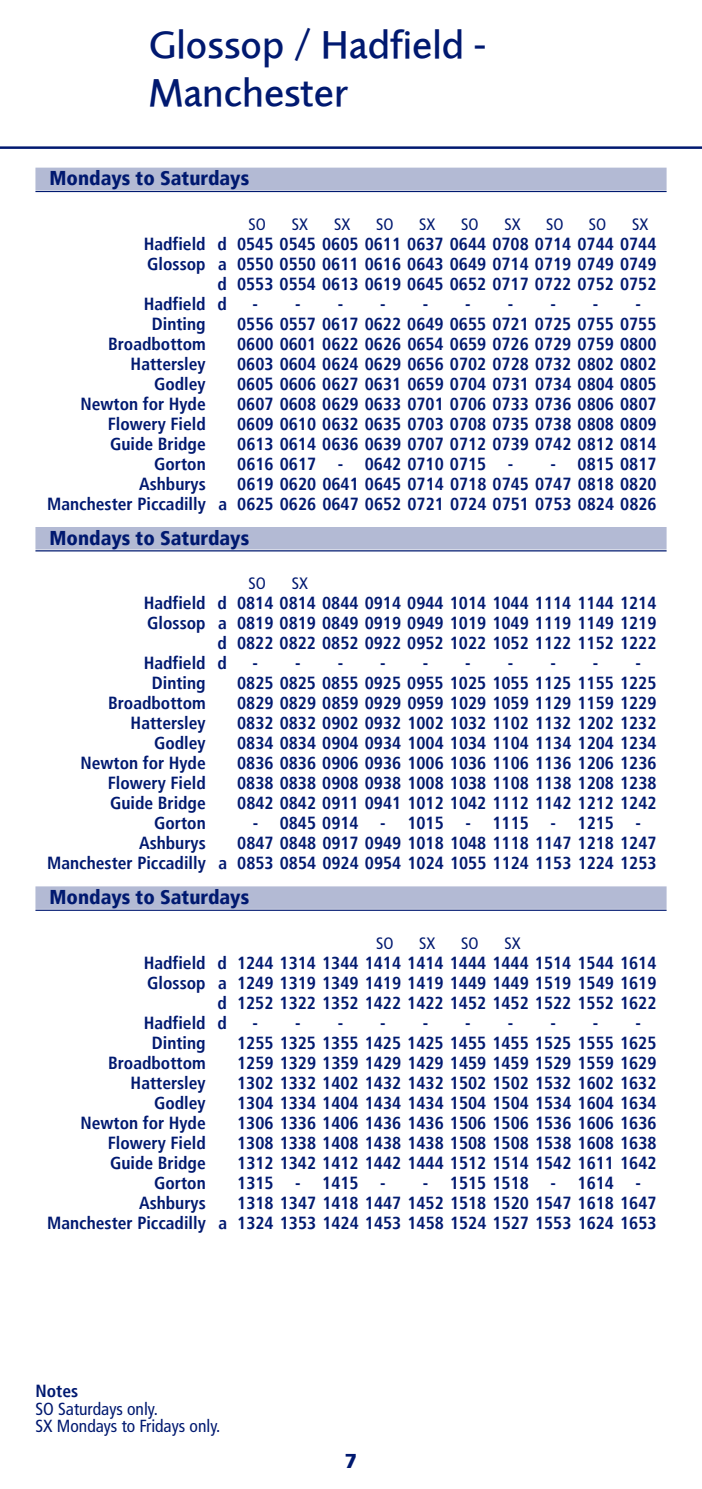
<style>
.page{position:relative;width:702px;height:1489px;background:#fff}
.page>*{position:absolute;margin:0;border:0;box-sizing:border-box;transform-origin:0 0}
.t1{font:500 40px/48px "Foundry Sans";color:#001970}
.t2{font:900 condensed 20px "Frutiger LT";color:#001970}
.t3{font:900 20px "Frutiger LT";color:#001970}
.t4{font:700 condensed 17.5px/20px "Frutiger LT";color:#001970;text-align:right}
.t5{font:condensed 17.5px/17.5px "Frutiger LT";color:#001970}
.t6{font:condensed 16.5px "Frutiger LT";color:#001970}
</style>
<div class="page">
<div style="left:35px;top:168px;width:631px;height:22px;background:#b3bad4"></div>
<hr style="left:35px;top:191px;width:631px;height:1px;background:#001970">
<div style="left:35px;top:527px;width:631px;height:22px;background:#b3bad4"></div>
<hr style="left:35px;top:550px;width:631px;height:1px;background:#001970">
<div style="left:35px;top:886px;width:631px;height:22px;background:#b3bad4"></div>
<hr style="left:35px;top:909px;width:631px;height:1px;background:#001970">
<hr style="left:0;top:146px;width:702px;height:3px;background:#001970">
<h1 class="t1" style="left:149px;top:20px;width:339px">Glossop / Hadfield -<br>Manchester</h1>
<p class="t2" style="left:50px;top:166px;width:201px">Mondays to Saturdays</p>
<p class="t6" style="left:248px;top:214px;width:19px">SO</p>
<p class="t6" style="left:292px;top:214px;width:18px">SX</p>
<p class="t6" style="left:334px;top:214px;width:18px">SX</p>
<p class="t6" style="left:376px;top:214px;width:19px">SO</p>
<p class="t6" style="left:419px;top:214px;width:18px">SX</p>
<p class="t6" style="left:461px;top:214px;width:19px">SO</p>
<p class="t6" style="left:504px;top:214px;width:18px">SX</p>
<p class="t6" style="left:546px;top:214px;width:19px">SO</p>
<p class="t6" style="left:588px;top:214px;width:19px">SO</p>
<p class="t6" style="left:632px;top:214px;width:18px">SX</p>
<p class="t4" style="left:144px;top:234px;width:514px">Hadfield d 0545 0545 0605 0611 0637 0644 0708 0714 0744 0744</p>
<p class="t4" style="left:147px;top:254px;width:510px">Glossop a 0550 0550 0611 0616 0643 0649 0714 0719 0749 0749</p>
<p class="t4" style="left:217px;top:274px;width:440px">d 0553 0554 0613 0619 0645 0652 0717 0722 0752 0752</p>
<p class="t4" style="left:144px;top:294px;width:85px">Hadfield d</p>
<p class="t4" style="left:252px;top:294px;width:50px">- -</p>
<p class="t4" style="left:337px;top:294px;width:50px">- -</p>
<p class="t4" style="left:423px;top:294px;width:50px">- -</p>
<p class="t4" style="left:508px;top:294px;width:50px">- -</p>
<p class="t4" style="left:593px;top:294px;width:50px">- -</p>
<p class="t4" style="left:152px;top:314px;width:55px">Dinting</p>
<p class="t4" style="left:237px;top:314px;width:421px">0556 0557 0617 0622 0649 0655 0721 0725 0755 0755</p>
<p class="t4" style="left:108px;top:334px;width:99px">Broadbottom</p>
<p class="t4" style="left:237px;top:334px;width:421px">0600 0601 0622 0626 0654 0659 0726 0729 0759 0800</p>
<p class="t4" style="left:131px;top:354px;width:77px">Hattersley</p>
<p class="t4" style="left:237px;top:354px;width:421px">0603 0604 0624 0629 0656 0702 0728 0732 0802 0802</p>
<p class="t4" style="left:154px;top:374px;width:53px">Godley</p>
<p class="t4" style="left:237px;top:374px;width:421px">0605 0606 0627 0631 0659 0704 0731 0734 0804 0805</p>
<p class="t4" style="left:81px;top:394px;width:127px">Newton for Hyde</p>
<p class="t4" style="left:237px;top:394px;width:421px">0607 0608 0629 0633 0701 0706 0733 0736 0806 0807</p>
<p class="t4" style="left:108px;top:414px;width:99px">Flowery Field</p>
<p class="t4" style="left:237px;top:414px;width:421px">0609 0610 0632 0635 0703 0708 0735 0738 0808 0809</p>
<p class="t4" style="left:110px;top:434px;width:97px">Guide Bridge</p>
<p class="t4" style="left:237px;top:434px;width:421px">0613 0614 0636 0639 0707 0712 0739 0742 0812 0814</p>
<p class="t4" style="left:154px;top:454px;width:53px">Gorton</p>
<p class="t4" style="left:237px;top:454px;width:278px">0616 0617 - 0642 0710 0715 -</p>
<p class="t4" style="left:550px;top:454px;width:107px">- 0815 0817</p>
<p class="t4" style="left:139px;top:474px;width:68px">Ashburys</p>
<p class="t4" style="left:47px;top:474px;width:611px">0619 0620 0641 0645 0714 0718 0745 0747 0818 0820<br>Manchester Piccadilly a 0625 0626 0647 0652 0721 0724 0751 0753 0824 0826</p>
<p class="t2" style="left:50px;top:525px;width:201px">Mondays to Saturdays</p>
<p class="t6" style="left:248px;top:574px;width:19px">SO</p>
<p class="t6" style="left:292px;top:574px;width:18px">SX</p>
<p class="t4" style="left:144px;top:593px;width:514px">Hadfield d 0814 0814 0844 0914 0944 1014 1044 1114 1144 1214</p>
<p class="t4" style="left:147px;top:613px;width:510px">Glossop a 0819 0819 0849 0919 0949 1019 1049 1119 1149 1219</p>
<p class="t4" style="left:217px;top:633px;width:440px">d 0822 0822 0852 0922 0952 1022 1052 1122 1152 1222</p>
<p class="t4" style="left:144px;top:653px;width:85px">Hadfield d</p>
<p class="t4" style="left:252px;top:653px;width:50px">- -</p>
<p class="t4" style="left:337px;top:653px;width:50px">- -</p>
<p class="t4" style="left:423px;top:653px;width:50px">- -</p>
<p class="t4" style="left:508px;top:653px;width:50px">- -</p>
<p class="t4" style="left:593px;top:653px;width:50px">- -</p>
<p class="t4" style="left:152px;top:673px;width:55px">Dinting</p>
<p class="t4" style="left:237px;top:673px;width:421px">0825 0825 0855 0925 0955 1025 1055 1125 1155 1225</p>
<p class="t4" style="left:108px;top:693px;width:99px">Broadbottom</p>
<p class="t4" style="left:237px;top:693px;width:421px">0829 0829 0859 0929 0959 1029 1059 1129 1159 1229</p>
<p class="t4" style="left:131px;top:713px;width:77px">Hattersley</p>
<p class="t4" style="left:237px;top:713px;width:421px">0832 0832 0902 0932 1002 1032 1102 1132 1202 1232</p>
<p class="t4" style="left:154px;top:733px;width:53px">Godley</p>
<p class="t4" style="left:237px;top:733px;width:421px">0834 0834 0904 0934 1004 1034 1104 1134 1204 1234</p>
<p class="t4" style="left:81px;top:753px;width:127px">Newton for Hyde</p>
<p class="t4" style="left:237px;top:753px;width:421px">0836 0836 0906 0936 1006 1036 1106 1136 1206 1236</p>
<p class="t4" style="left:108px;top:773px;width:99px">Flowery Field</p>
<p class="t4" style="left:237px;top:773px;width:421px">0838 0838 0908 0938 1008 1038 1108 1138 1208 1238</p>
<p class="t4" style="left:110px;top:793px;width:97px">Guide Bridge</p>
<p class="t4" style="left:237px;top:793px;width:421px">0842 0842 0911 0941 1012 1042 1112 1142 1212 1242</p>
<p class="t4" style="left:154px;top:813px;width:53px">Gorton</p>
<p class="t4" style="left:253px;top:813px;width:390px">- 0845 0914 - 1015 - 1115 - 1215 -</p>
<p class="t4" style="left:139px;top:833px;width:68px">Ashburys</p>
<p class="t4" style="left:47px;top:833px;width:611px">0847 0848 0917 0949 1018 1048 1118 1147 1218 1247<br>Manchester Piccadilly a 0853 0854 0924 0954 1024 1055 1124 1153 1224 1253</p>
<p class="t2" style="left:50px;top:884px;width:201px">Mondays to Saturdays</p>
<p class="t6" style="left:376px;top:933px;width:19px">SO</p>
<p class="t6" style="left:419px;top:933px;width:18px">SX</p>
<p class="t6" style="left:461px;top:933px;width:19px">SO</p>
<p class="t6" style="left:504px;top:933px;width:18px">SX</p>
<p class="t4" style="left:144px;top:952px;width:514px">Hadfield d 1244 1314 1344 1414 1414 1444 1444 1514 1544 1614</p>
<p class="t4" style="left:147px;top:972px;width:510px">Glossop a 1249 1319 1349 1419 1419 1449 1449 1519 1549 1619</p>
<p class="t4" style="left:217px;top:992px;width:440px">d 1252 1322 1352 1422 1422 1452 1452 1522 1552 1622</p>
<p class="t4" style="left:144px;top:1012px;width:85px">Hadfield d</p>
<p class="t4" style="left:252px;top:1012px;width:50px">- -</p>
<p class="t4" style="left:337px;top:1012px;width:50px">- -</p>
<p class="t4" style="left:423px;top:1012px;width:50px">- -</p>
<p class="t4" style="left:508px;top:1012px;width:50px">- -</p>
<p class="t4" style="left:593px;top:1012px;width:50px">- -</p>
<p class="t4" style="left:152px;top:1032px;width:55px">Dinting</p>
<p class="t4" style="left:237px;top:1032px;width:421px">1255 1325 1355 1425 1425 1455 1455 1525 1555 1625</p>
<p class="t4" style="left:108px;top:1052px;width:99px">Broadbottom</p>
<p class="t4" style="left:237px;top:1052px;width:421px">1259 1329 1359 1429 1429 1459 1459 1529 1559 1629</p>
<p class="t4" style="left:131px;top:1072px;width:77px">Hattersley</p>
<p class="t4" style="left:237px;top:1072px;width:421px">1302 1332 1402 1432 1432 1502 1502 1532 1602 1632</p>
<p class="t4" style="left:154px;top:1092px;width:53px">Godley</p>
<p class="t4" style="left:237px;top:1092px;width:421px">1304 1334 1404 1434 1434 1504 1504 1534 1604 1634</p>
<p class="t4" style="left:81px;top:1112px;width:127px">Newton for Hyde</p>
<p class="t4" style="left:237px;top:1112px;width:421px">1306 1336 1406 1436 1436 1506 1506 1536 1606 1636</p>
<p class="t4" style="left:108px;top:1132px;width:99px">Flowery Field</p>
<p class="t4" style="left:237px;top:1132px;width:421px">1308 1338 1408 1438 1438 1508 1508 1538 1608 1638</p>
<p class="t4" style="left:110px;top:1152px;width:97px">Guide Bridge</p>
<p class="t4" style="left:237px;top:1152px;width:421px">1312 1342 1412 1442 1444 1512 1514 1542 1611 1642</p>
<p class="t4" style="left:154px;top:1172px;width:53px">Gorton</p>
<p class="t4" style="left:237px;top:1172px;width:150px">1315 - 1415 -</p>
<p class="t4" style="left:423px;top:1172px;width:220px">- 1515 1518 - 1614 -</p>
<p class="t4" style="left:139px;top:1192px;width:68px">Ashburys</p>
<p class="t4" style="left:47px;top:1192px;width:611px">1318 1347 1418 1447 1452 1518 1520 1547 1618 1647<br>Manchester Piccadilly a 1324 1353 1424 1453 1458 1524 1527 1553 1624 1653</p>
<p class="t4" style="left:35px;top:1380px;width:44px">Notes</p>
<p class="t5" style="left:35px;top:1399px;width:186px">SO Saturdays only.<br>SX Mondays to Fridays only.</p>
<p class="t3" style="left:345px;top:1448px;width:14px">7</p>
</div>
